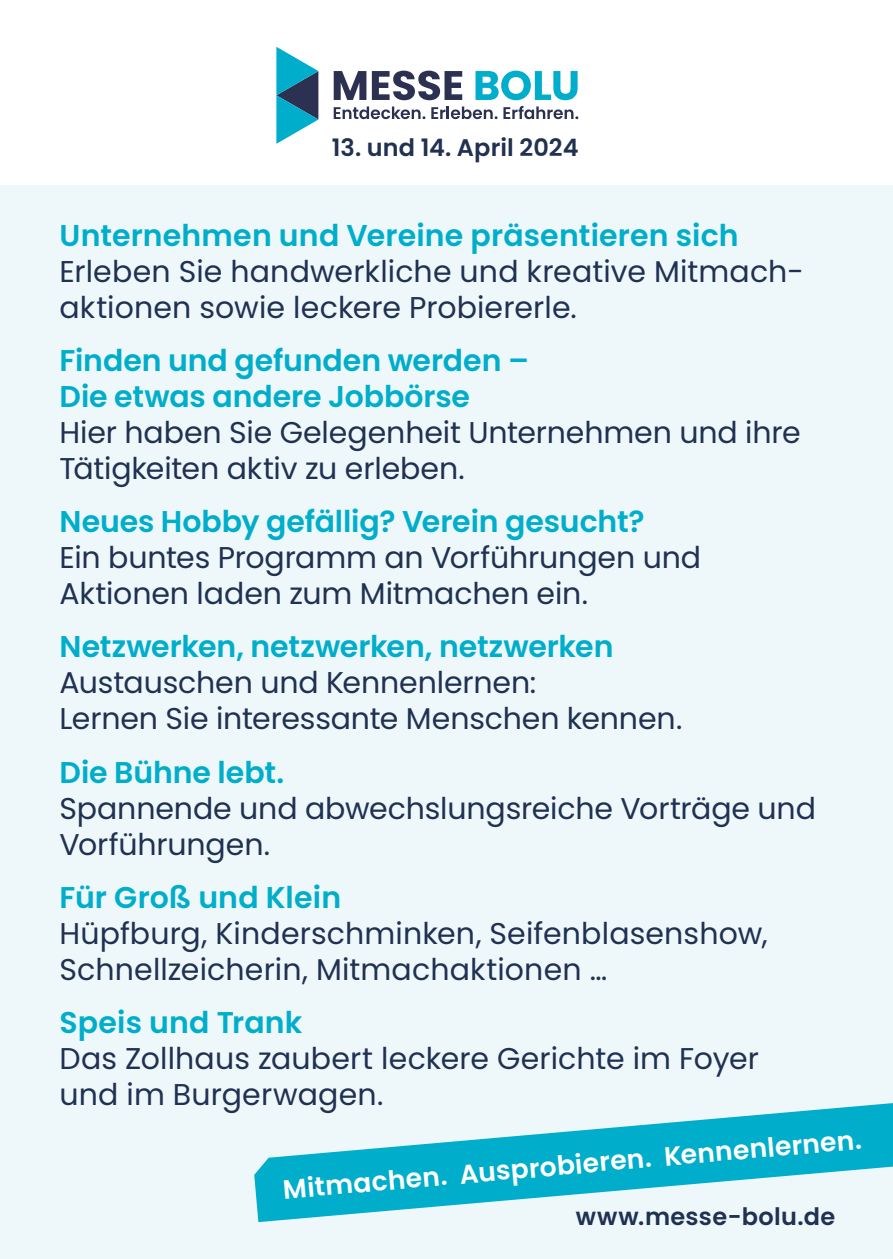
<style>
.page{position:relative;width:893px;height:1259px;background:#fff}
.page>*{position:absolute;margin:0;border:0;box-sizing:border-box;transform-origin:0 0}
.t1{font:30px/36px "Poppins";letter-spacing:-.005em;color:#203152}
.t2{font:600 30px/36px "Poppins";color:#00aecb}
.t3{font:600 26.4px "Poppins";color:#fff}
.t4{font:600 24px "Poppins";letter-spacing:.01em;color:#203152}
</style>
<div class="page">
<div style="left:0;top:186px;width:893px;height:1073px;background:#eef8fb"></div>
<svg style="left:276px;top:47px;width:42px;height:97px"></svg>
<svg style="left:334px;top:71px;width:32px;height:29px"></svg>
<svg style="left:372px;top:71px;width:90px;height:29px"></svg>
<svg style="left:476px;top:71px;width:102px;height:29px"></svg>
<svg style="left:334px;top:106px;width:91px;height:13px"></svg>
<svg style="left:431px;top:106px;width:66px;height:13px"></svg>
<svg style="left:503px;top:106px;width:75px;height:13px"></svg>
<svg style="left:254px;top:1103px;width:639px;height:119px;fill:#00aecb"></svg>
<p class="t4" style="left:332px;top:134px;width:248px">13. und 14. April 2024</p>
<p class="t2" style="left:60px;top:218px;width:681px">Unternehmen und Vereine präsentieren sich</p>
<p class="t1" style="left:60px;top:254px;width:746px">Erleben Sie handwerkliche und kreative Mitmach&shy;aktionen sowie leckere Probiererle.</p>
<p class="t2" style="left:60px;top:343px;width:471px">Finden und gefunden werden –<br>Die etwas andere Jobbörse</p>
<p class="t1" style="left:60px;top:415px;width:743px">Hier haben Sie Gelegenheit Unternehmen und ihre<br>Tätigkeiten aktiv zu erleben.</p>
<p class="t2" style="left:60px;top:504px;width:587px">Neues Hobby gefällig? Verein gesucht?</p>
<p class="t1" style="left:60px;top:540px;width:643px">Ein buntes Programm an Vorführungen und<br>Aktionen laden zum Mitmachen ein.</p>
<p class="t2" style="left:60px;top:629px;width:555px">Netzwerken, netzwerken, netzwerken</p>
<p class="t1" style="left:60px;top:665px;width:624px">Austauschen und Kennenlernen:<br>Lernen Sie interessante Menschen kennen.</p>
<p class="t2" style="left:60px;top:754px;width:226px">Die Bühne lebt.</p>
<p class="t1" style="left:60px;top:790px;width:758px">Spannende und abwechslungsreiche Vorträge und<br>Vorführungen.</p>
<p class="t2" style="left:60px;top:879px;width:283px">Für Groß und Klein</p>
<p class="t1" style="left:60px;top:915px;width:710px">Hüpfburg, Kinderschminken, Seifenblasenshow,<br>Schnellzeicherin, Mitmachaktionen …</p>
<p class="t2" style="left:60px;top:1004px;width:244px">Speis und Trank</p>
<p class="t1" style="left:60px;top:1040px;width:701px">Das Zollhaus zaubert leckere Gerichte im Foyer und im Burgerwagen.</p>
<p class="t3" style="left:282px;top:1174px;width:582px;rotate:-5deg">Mitmachen. Ausprobieren. Kennenlernen.</p>
<p class="t4" style="left:576px;top:1203px;width:261px">www.messe-bolu.de</p>
</div>
